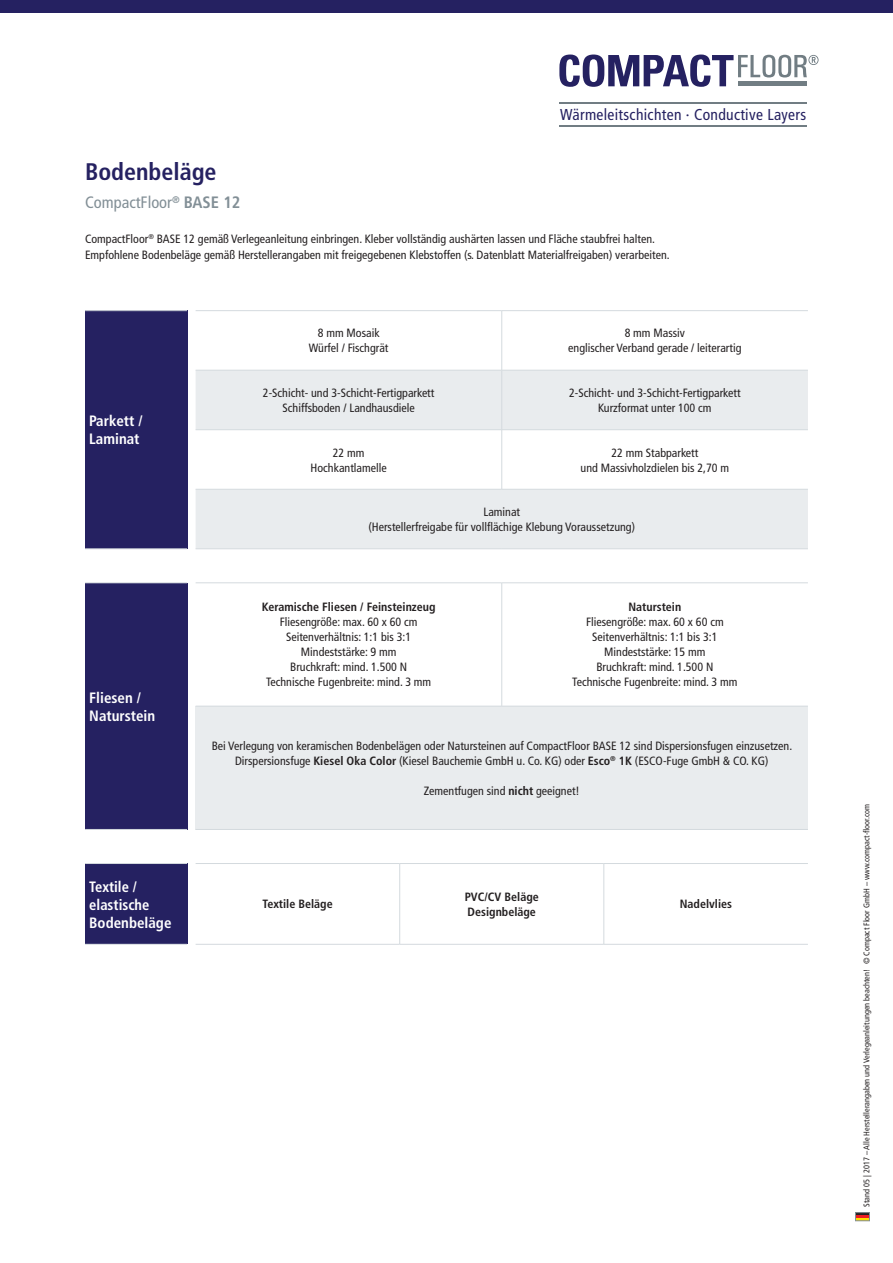
<style>
.page{position:relative;width:893px;height:1263px;background:#fff}
.page>*{position:absolute;margin:0;border:0;box-sizing:border-box;transform-origin:0 0}
.t1{font:700 condensed 24px "Frutiger LT Std";color:#252161}
.t2{font:condensed 16.5px "Frutiger LT Std";color:#828f96}
.t3{font:condensed 15.75px "Frutiger LT Std";letter-spacing:.02em;color:#252161}
.t4{font:700 condensed 15px/18px "Frutiger LT Std";color:#fff}
.t5{font:condensed 12px/15px "Frutiger LT Std";color:#231f20;text-align:center}
.t6{font:700 condensed 12px/15px "Frutiger LT Std";color:#231f20}
.t7{font:condensed 8.25px "Frutiger LT Std";color:#231f20}
.s1{font-weight:700}
</style>
<div class="page">
<div style="left:0;top:0;width:893px;height:13px;background:#252161"></div>
<svg style="left:559px;top:55px;width:260px;height:32px"></svg>
<div style="left:738px;top:81px;width:69px;height:5px;background:#717d83"></div>
<hr style="left:559px;top:102px;width:248px;height:2px;background:#717d83">
<hr style="left:559px;top:125px;width:248px;height:1px;background:#717d83">
<hr style="left:855px;top:1218px;width:14px;height:3px;background:#ffdc01">
<hr style="left:855px;top:1215px;width:14px;height:3px;background:#ee1d23">
<hr style="left:855px;top:1212px;width:14px;height:3px;background:#231f20">
<div style="left:855px;top:1212px;width:15px;height:9px;border:1px solid #828f96"></div>
<div style="left:85px;top:311px;width:102px;height:238px;background:#252161"></div>
<svg style="left:196px;top:371px;width:612px;height:177px;fill:#e9ecee"></svg>
<hr style="left:85px;top:310px;width:102px;height:1px;background:#d4dade">
<hr style="left:85px;top:548px;width:102px;height:1px;background:#d4dade">
<hr style="left:196px;top:310px;width:306px;height:1px;background:#d4dade">
<hr style="left:502px;top:310px;width:306px;height:1px;background:#d4dade">
<hr style="left:501px;top:311px;width:1px;height:59px;background:#d4dade">
<hr style="left:196px;top:370px;width:306px;height:1px;background:#d4dade">
<hr style="left:502px;top:370px;width:306px;height:1px;background:#d4dade">
<hr style="left:501px;top:370px;width:1px;height:59px;background:#d4dade">
<hr style="left:196px;top:429px;width:306px;height:1px;background:#d4dade">
<hr style="left:502px;top:429px;width:306px;height:1px;background:#d4dade">
<hr style="left:501px;top:430px;width:1px;height:59px;background:#d4dade">
<hr style="left:196px;top:489px;width:306px;height:1px;background:#d4dade">
<hr style="left:502px;top:489px;width:306px;height:1px;background:#d4dade">
<hr style="left:196px;top:548px;width:306px;height:1px;background:#d4dade">
<hr style="left:502px;top:548px;width:306px;height:1px;background:#d4dade">
<div style="left:85px;top:863px;width:102px;height:81px;background:#252161"></div>
<hr style="left:85px;top:863px;width:102px;height:1px;background:#d4dade">
<hr style="left:85px;top:944px;width:102px;height:1px;background:#d4dade">
<hr style="left:196px;top:863px;width:204px;height:1px;background:#d4dade">
<hr style="left:400px;top:863px;width:204px;height:1px;background:#d4dade">
<hr style="left:399px;top:864px;width:1px;height:80px;background:#d4dade">
<hr style="left:604px;top:863px;width:204px;height:1px;background:#d4dade">
<hr style="left:604px;top:864px;width:1px;height:80px;background:#d4dade">
<hr style="left:196px;top:944px;width:204px;height:1px;background:#d4dade">
<hr style="left:400px;top:944px;width:204px;height:1px;background:#d4dade">
<hr style="left:604px;top:944px;width:204px;height:1px;background:#d4dade">
<div style="left:85px;top:583px;width:102px;height:246px;background:#252161"></div>
<div style="left:196px;top:706px;width:612px;height:123px;background:#e9ecee"></div>
<hr style="left:85px;top:582px;width:102px;height:1px;background:#d4dade">
<hr style="left:196px;top:582px;width:306px;height:1px;background:#d4dade">
<hr style="left:502px;top:582px;width:306px;height:1px;background:#d4dade">
<hr style="left:501px;top:583px;width:1px;height:123px;background:#d4dade">
<hr style="left:196px;top:706px;width:306px;height:1px;background:#d4dade">
<hr style="left:502px;top:706px;width:306px;height:1px;background:#d4dade">
<hr style="left:196px;top:829px;width:306px;height:1px;background:#d4dade">
<hr style="left:502px;top:829px;width:306px;height:1px;background:#d4dade">
<hr style="left:85px;top:829px;width:102px;height:1px;background:#d4dade">
<h3 class="t3" style="left:560px;top:106px;width:247px">Wärmeleitschichten · Conductive Layers</h3>
<h1 class="t1" style="left:85px;top:157px;width:133px">Bodenbeläge</h1>
<h2 class="t2" style="left:85px;top:193px;width:157px">CompactFloor<sup>®</sup> <span class="s1">BASE 12</span></h2>
<p class="t5" style="left:85px;top:231px;width:586px;line-height:16.5px;text-align:left">CompactFloor<sup>®</sup> BASE 12 gemäß Verlegeanleitung einbringen. Kleber vollständig aushärten lassen und Fläche staubfrei halten.<br>Empfohlene Bodenbeläge gemäß Herstellerangaben mit freigegebenen Klebstoffen (s. Datenblatt Materialfreigaben) verarbeiten.</p>
<p class="t4" style="left:89px;top:412px;width:55px">Parkett /<br>Laminat</p>
<p class="t4" style="left:89px;top:689px;width:67px">Fliesen /<br>Naturstein</p>
<p class="t4" style="left:89px;top:877px;width:84px">Textile / elastische<br>Bodenbeläge</p>
<p class="t5" style="left:309px;top:326px;width:81px">8 mm Mosaik<br>Würfel / Fischgrät</p>
<p class="t5" style="left:568px;top:326px;width:175px">8 mm Massiv<br>englischer Verband gerade / leiterartig</p>
<p class="t5" style="left:263px;top:385px;width:173px">2-Schicht- und 3-Schicht-Fertigparkett<br>Schiffsboden / Landhausdiele</p>
<p class="t5" style="left:569px;top:385px;width:173px">2-Schicht- und 3-Schicht-Fertigparkett<br>Kurzformat unter 100 cm</p>
<p class="t5" style="left:311px;top:445px;width:78px">22 mm<br>Hochkantlamelle</p>
<p class="t5" style="left:581px;top:445px;width:150px">22 mm Stabparkett<br>und Massivholzdielen bis 2,70 m</p>
<p class="t5" style="left:368px;top:504px;width:268px">Laminat<br>(Herstellerfreigabe für vollflächige Klebung Voraussetzung)</p>
<p class="t6" style="left:262px;top:600px;width:175px">Keramische Fliesen / Feinsteinzeug</p>
<p class="t5" style="left:266px;top:615px;width:167px">Fliesengröße: max. 60 x 60 cm<br>Seitenverhältnis: 1:1 bis 3:1<br>Mindeststärke: 9 mm<br>Bruchkraft: mind. 1.500 N<br>Technische Fugenbreite: mind. 3 mm</p>
<p class="t6" style="left:628px;top:600px;width:54px">Naturstein</p>
<p class="t5" style="left:572px;top:615px;width:167px">Fliesengröße: max. 60 x 60 cm<br>Seitenverhältnis: 1:1 bis 3:1<br>Mindeststärke: 15 mm<br>Bruchkraft: mind. 1.500 N<br>Technische Fugenbreite: mind. 3 mm</p>
<p class="t5" style="left:212px;top:738px;width:582px">Bei Verlegung von keramischen Bodenbelägen oder Natursteinen auf CompactFloor BASE 12 sind Dispersionsfugen einzusetzen.<br>Dirspersionsfuge <span class="s1">Kiesel Oka Color</span> (Kiesel Bauchemie GmbH u. Co. KG) oder <span class="s1">Esco</span><sup>®</sup> <span class="s1">1K</span> (ESCO-Fuge GmbH &amp; CO. KG)</p>
<p class="t5" style="left:424px;top:783px;width:158px">Zementfugen sind <span class="s1">nicht</span> geeignet!</p>
<p class="t6" style="left:263px;top:897px;width:72px">Textile Beläge</p>
<p class="t6" style="left:465px;top:889px;width:76px">PVC/CV Beläge<br>Designbeläge</p>
<p class="t6" style="left:680px;top:897px;width:54px">Nadelvlies</p>
<p class="t7" style="left:862px;top:1206px;width:404px;rotate:-90deg">Stand 05 | 2017 – Alle Herstellerangaben und Verlegeanleitungen beachten! © Compact Floor GmbH – www.compact-floor.com</p>
</div>
